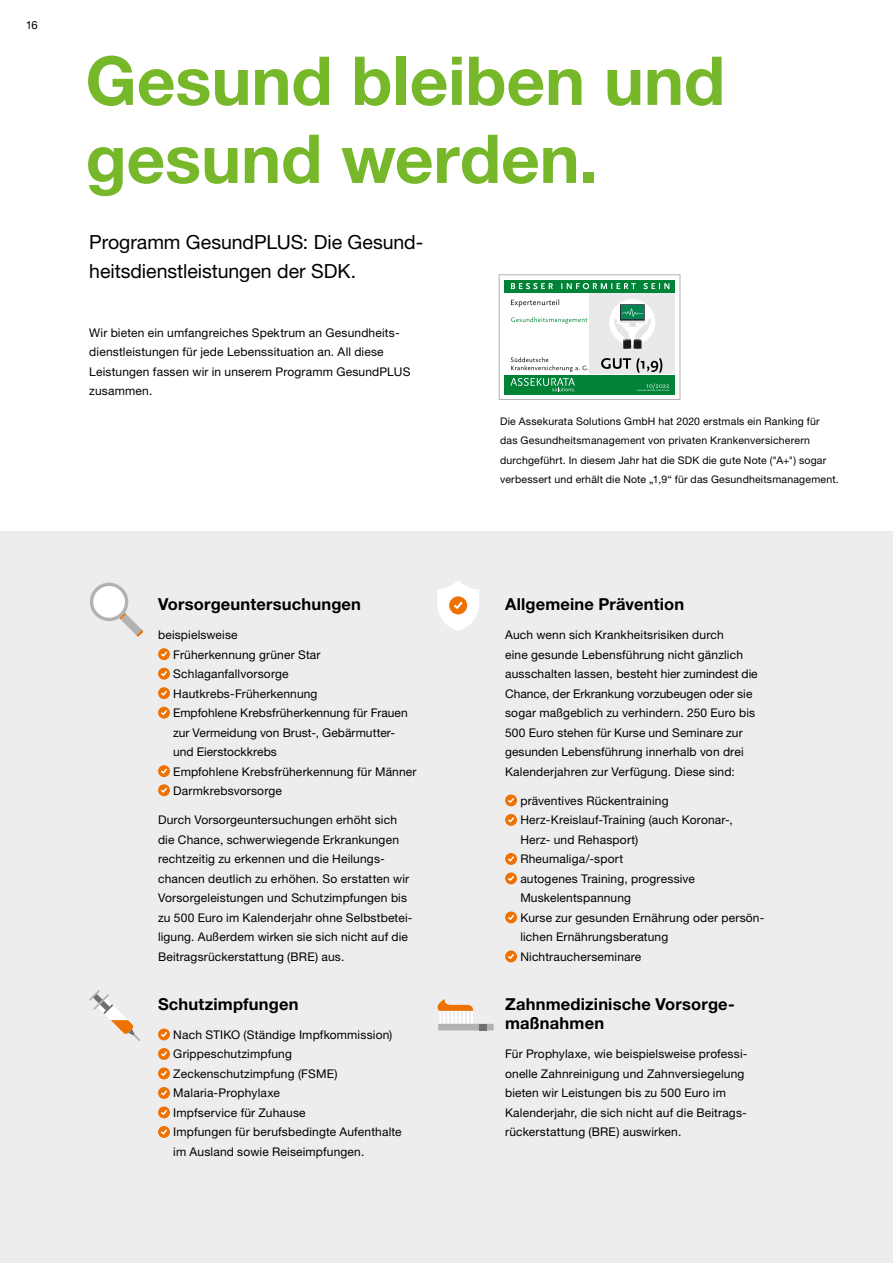
<style>
.page{position:relative;width:893px;height:1263px;background:#fff}
.page>*{position:absolute;margin:0;border:0;box-sizing:border-box;transform-origin:0 0}
.t1{font:700 67.5px/78px "Helvetica Neue LT Std";color:#76b82a}
.t2{font:19.5px/29.2px "Helvetica Neue LT Std";letter-spacing:-.005em;color:#000}
.t3{font:700 16.5px/19.5px "Helvetica Neue LT Std";letter-spacing:.01em;color:#000}
.t4{font:12px/19.5px "Helvetica Neue LT Std";letter-spacing:.015em;color:#000}
.t5{font:11.25px "Helvetica Neue LT Std";color:#000}
.t6{font:10.5px/19.5px "Helvetica Neue LT Std";letter-spacing:.02em;color:#000}
</style>
<div class="page">
<div style="left:0;top:532px;width:893px;height:731px;background:#ededed"></div>
<svg style="left:89px;top:990px;width:51px;height:51px"></svg>
<div style="left:158px;top:1028px;width:12px;height:12px;background:#ee7203;border-radius:50%"></div>
<svg style="left:161px;top:1032px;width:6px;height:5px"></svg>
<div style="left:158px;top:1048px;width:12px;height:12px;background:#ee7203;border-radius:50%"></div>
<svg style="left:161px;top:1051px;width:6px;height:6px"></svg>
<div style="left:158px;top:1067px;width:12px;height:12px;background:#ee7203;border-radius:50%"></div>
<svg style="left:161px;top:1071px;width:6px;height:5px"></svg>
<div style="left:158px;top:1087px;width:12px;height:12px;background:#ee7203;border-radius:50%"></div>
<svg style="left:161px;top:1090px;width:6px;height:6px"></svg>
<div style="left:158px;top:1106px;width:12px;height:12px;background:#ee7203;border-radius:50%"></div>
<svg style="left:161px;top:1110px;width:6px;height:5px"></svg>
<div style="left:158px;top:1126px;width:12px;height:12px;background:#ee7203;border-radius:50%"></div>
<svg style="left:161px;top:1129px;width:6px;height:6px"></svg>
<div style="left:505px;top:794px;width:12px;height:12px;background:#ee7203;border-radius:50%"></div>
<svg style="left:508px;top:798px;width:6px;height:5px"></svg>
<svg style="left:505px;top:814px;width:12px;height:12px"></svg>
<svg style="left:508px;top:817px;width:6px;height:6px"></svg>
<svg style="left:505px;top:853px;width:12px;height:12px"></svg>
<svg style="left:508px;top:856px;width:6px;height:6px"></svg>
<div style="left:505px;top:872px;width:12px;height:12px;background:#ee7203;border-radius:50%"></div>
<svg style="left:508px;top:876px;width:6px;height:5px"></svg>
<div style="left:505px;top:911px;width:12px;height:12px;background:#ee7203;border-radius:50%"></div>
<svg style="left:508px;top:915px;width:6px;height:5px"></svg>
<div style="left:505px;top:950px;width:12px;height:12px;background:#ee7203;border-radius:50%"></div>
<svg style="left:508px;top:954px;width:6px;height:5px"></svg>
<div style="left:158px;top:648px;width:12px;height:12px;background:#ee7203;border-radius:50%"></div>
<svg style="left:161px;top:651px;width:6px;height:6px"></svg>
<div style="left:158px;top:668px;width:12px;height:12px;background:#ee7203;border-radius:50%"></div>
<svg style="left:161px;top:671px;width:6px;height:5px"></svg>
<div style="left:158px;top:687px;width:12px;height:12px;background:#ee7203;border-radius:50%"></div>
<svg style="left:161px;top:690px;width:6px;height:6px"></svg>
<div style="left:158px;top:707px;width:12px;height:12px;background:#ee7203;border-radius:50%"></div>
<svg style="left:161px;top:710px;width:6px;height:5px"></svg>
<div style="left:158px;top:765px;width:12px;height:12px;background:#ee7203;border-radius:50%"></div>
<svg style="left:161px;top:768px;width:6px;height:6px"></svg>
<div style="left:158px;top:784px;width:12px;height:12px;background:#ee7203;border-radius:50%"></div>
<svg style="left:161px;top:787px;width:6px;height:6px"></svg>
<svg style="left:90px;top:583px;width:53px;height:54px"></svg>
<hr style="left:892px;top:38px;width:1px;height:1222px;background:#ededed">
<hr style="left:892px;top:1049px;width:1px;height:214px;background:#76b82a">
<div style="left:499px;top:275px;width:181px;height:125px;border:1px solid #b3b2b2"></div>
<div style="left:504px;top:375px;width:171px;height:19px;background:#008237"></div>
<div style="left:590px;top:293px;width:85px;height:81px;background:#e9e9e9"></div>
<svg style="left:601px;top:358px;width:61px;height:15px"></svg>
<div style="left:504px;top:280px;width:171px;height:12px;background:#008237"></div>
<svg style="left:511px;top:283px;width:158px;height:6px"></svg>
<svg style="left:511px;top:299px;width:48px;height:8px"></svg>
<svg style="left:511px;top:357px;width:77px;height:15px"></svg>
<svg style="left:511px;top:317px;width:76px;height:7px"></svg>
<svg style="left:637px;top:383px;width:32px;height:8px"></svg>
<div style="left:609px;top:299px;width:46px;height:46px;background:#fff;border-radius:50%"></div>
<svg style="left:614px;top:304px;width:37px;height:45px"></svg>
<svg style="left:510px;top:378px;width:65px;height:14px"></svg>
<svg style="left:437px;top:581px;width:42px;height:50px"></svg>
<div style="left:438px;top:1024px;width:56px;height:6px;background:#b3b2b2"></div>
<div style="left:479px;top:1024px;width:8px;height:6px;background:#706f6f"></div>
<svg style="left:437px;top:999px;width:36px;height:26px"></svg>
<p class="t5" style="left:26px;top:19px;width:14px">16</p>
<h1 class="t1" style="left:86px;top:40px;width:641px">Gesund bleiben und gesund werden.</h1>
<h2 class="t2" style="left:89px;top:227px;width:336px">Programm GesundPLUS: Die Gesund&shy;heitsdienstleistungen der SDK.</h2>
<p class="t4" style="left:89px;top:323px;width:323px">Wir bieten ein umfangreiches Spektrum an Gesundheits&shy;dienstleistungen für jede Lebenssituation an. All diese Leistungen fassen wir in unserem Programm GesundPLUS zusammen.</p>
<h3 class="t3" style="left:158px;top:594px;width:204px">Vorsorgeuntersuchungen</h3>
<p class="t4" style="left:173px;top:625px;width:245px;text-indent:-15px">beispielsweise<br>Früherkennung grüner Star<br>Schlaganfallvorsorge<br>Hautkrebs-Früherkennung<br>Empfohlene Krebsfrüherkennung für Frauen zur Vermeidung von Brust-, Gebärmutter&shy;und Eierstockkrebs<br>Empfohlene Krebsfrüherkennung für Männer<br>Darmkrebsvorsorge</p>
<p class="t4" style="left:158px;top:810px;width:256px">Durch Vorsorgeuntersuchungen erhöht sich die Chance, schwerwiegende Erkrankungen rechtzeitig zu erkennen und die Heilungs&shy;chancen deutlich zu erhöhen. So erstatten wir Vorsorgeleistungen und Schutzimpfungen bis zu 500 Euro im Kalenderjahr ohne Selbstbetei&shy;ligung. Außerdem wirken sie sich nicht auf die Beitragsrückerstattung (BRE) aus.</p>
<h3 class="t3" style="left:158px;top:994px;width:142px">Schutzimpfungen</h3>
<p class="t4" style="left:173px;top:1025px;width:230px">Nach STIKO (Ständige Impfkommission)<br>Grippeschutzimpfung<br>Zeckenschutzimpfung (FSME)<br>Malaria-Prophylaxe<br>Impfservice für Zuhause<br>Impfungen für berufsbedingte Aufenthalte im Ausland sowie Reiseimpfungen.</p>
<p class="t6" style="left:500px;top:411px;width:340px">Die Assekurata Solutions GmbH hat 2020 erstmals ein Ranking für das Gesundheitsmanagement von privaten Krankenversicherern durchgeführt. In diesem Jahr hat die SDK die gute Note ("A+") sogar verbessert und erhält die Note „1,9“ für das Gesundheitsmanagement.</p>
<h3 class="t3" style="left:505px;top:594px;width:181px">Allgemeine Prävention</h3>
<p class="t4" style="left:505px;top:625px;width:254px">Auch wenn sich Krankheitsrisiken durch<br>eine gesunde Lebensführung nicht gänzlich ausschalten lassen, besteht hier zumindest die Chance, der Erkrankung vorzubeugen oder sie sogar maßgeblich zu verhindern. 250 Euro bis 500 Euro stehen für Kurse und Seminare zur gesunden Lebensführung innerhalb von drei Kalenderjahren zur Verfügung. Diese sind:</p>
<p class="t4" style="left:520px;top:791px;width:246px">präventives Rückentraining<br>Herz-Kreislauf-Training (auch Koronar-,<br>Herz- und Rehasport)<br>Rheumaliga/-sport<br>autogenes Training, progressive<br>Muskelentspannung<br>Kurse zur gesunden Ernährung oder persön&shy;lichen Ernährungsberatung<br>Nichtraucherseminare</p>
<h3 class="t3" style="left:505px;top:994px;width:231px">Zahnmedizinische Vorsorge&shy;maßnahmen</h3>
<p class="t4" style="left:505px;top:1044px;width:244px">Für Prophylaxe, wie beispielsweise professi&shy;onelle Zahnreinigung und Zahnversiegelung bieten wir Leistungen bis zu 500 Euro im Kalenderjahr, die sich nicht auf die Beitrags&shy;rückerstattung (BRE) auswirken.</p>
</div>
